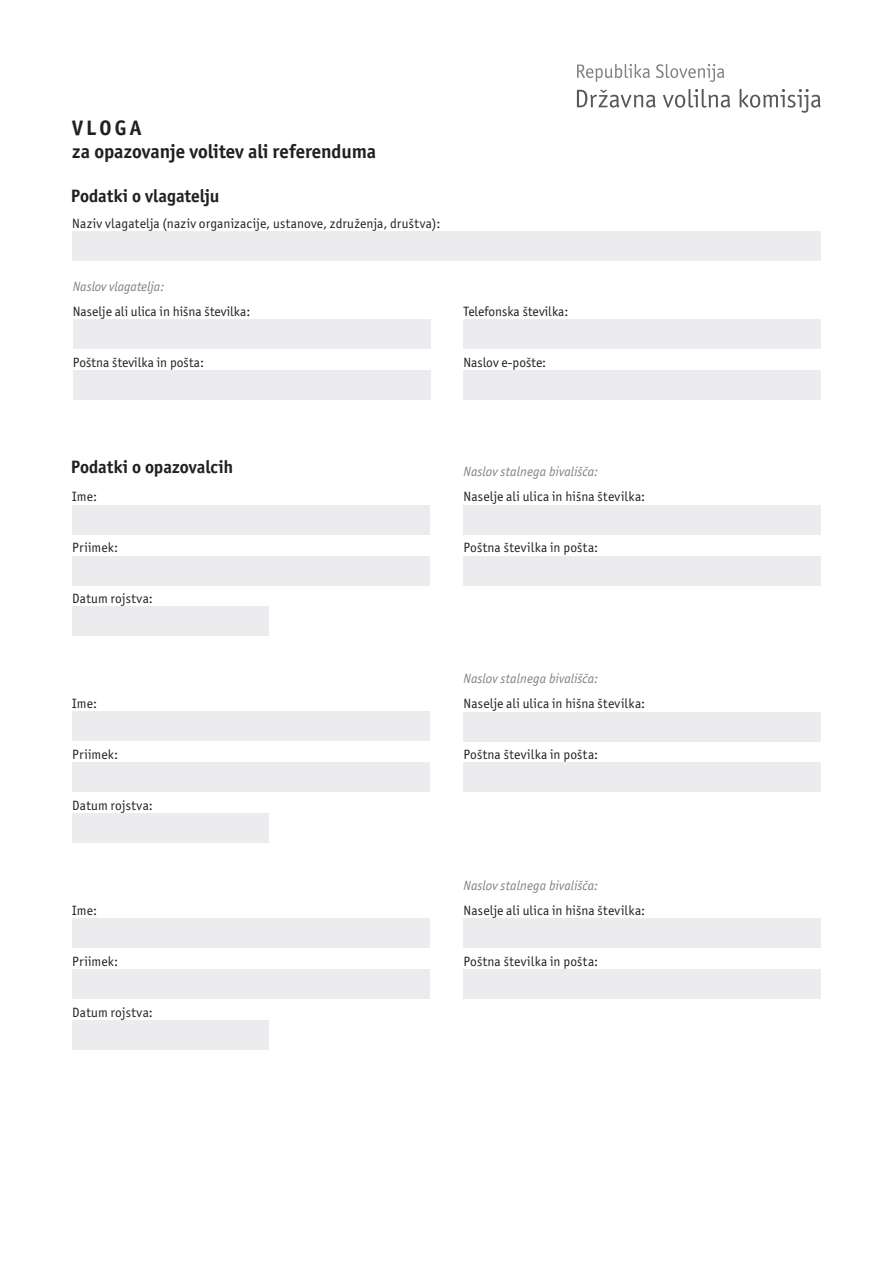
<style>
.page{position:relative;width:893px;height:1263px;background:#fff}
.page>*{position:absolute;margin:0;border:0;box-sizing:border-box;transform-origin:0 0}
.t1{font:700 21px "Officina Sans ITC Pro";letter-spacing:.15em;color:#231f20}
.t2{font:700 19.5px "Officina Sans ITC Pro";color:#231f20}
.t3{font:700 18px "Officina Sans ITC Pro";letter-spacing:-.005em;color:#231f20}
.t4{font:13.5px "Officina Sans ITC Pro";letter-spacing:.01em;color:#231f20}
.t5{font:italic 13.5px "Officina Sans ITC Pro";letter-spacing:.005em;color:#808285}
</style>
<div class="page">
<svg style="left:577px;top:90px;width:79px;height:18px"></svg>
<svg style="left:663px;top:89px;width:67px;height:19px"></svg>
<svg style="left:740px;top:89px;width:81px;height:24px"></svg>
<svg style="left:577px;top:64px;width:73px;height:18px"></svg>
<svg style="left:656px;top:64px;width:68px;height:18px"></svg>
<div style="left:72px;top:231px;width:749px;height:30px;background:#ececee"></div>
<div style="left:72px;top:505px;width:357px;height:29px;background:#ececee"></div>
<div style="left:72px;top:556px;width:357px;height:29px;background:#ececee"></div>
<div style="left:72px;top:606px;width:197px;height:30px;background:#ececee"></div>
<div style="left:73px;top:319px;width:357px;height:30px;background:#ececee"></div>
<div style="left:73px;top:370px;width:357px;height:30px;background:#ececee"></div>
<div style="left:72px;top:711px;width:357px;height:30px;background:#ececee"></div>
<div style="left:72px;top:918px;width:357px;height:30px;background:#ececee"></div>
<div style="left:72px;top:762px;width:357px;height:30px;background:#ececee"></div>
<div style="left:72px;top:969px;width:357px;height:30px;background:#ececee"></div>
<div style="left:72px;top:813px;width:197px;height:30px;background:#ececee"></div>
<div style="left:72px;top:1020px;width:197px;height:30px;background:#ececee"></div>
<div style="left:463px;top:712px;width:358px;height:29px;background:#ececee"></div>
<div style="left:463px;top:505px;width:358px;height:30px;background:#ececee"></div>
<div style="left:463px;top:918px;width:358px;height:30px;background:#ececee"></div>
<div style="left:463px;top:762px;width:358px;height:30px;background:#ececee"></div>
<div style="left:463px;top:556px;width:358px;height:29px;background:#ececee"></div>
<div style="left:463px;top:969px;width:358px;height:30px;background:#ececee"></div>
<div style="left:463px;top:319px;width:358px;height:30px;background:#ececee"></div>
<div style="left:463px;top:370px;width:358px;height:30px;background:#ececee"></div>
<p class="t1" style="left:72px;top:115px;width:71px">VLOGA</p>
<p class="t2" style="left:72px;top:139px;width:305px">za opazovanje volitev ali referenduma</p>
<p class="t3" style="left:71px;top:185px;width:150px">Podatki o vlagatelju</p>
<p class="t4" style="left:72px;top:215px;width:370px">Naziv vlagatelja (naziv organizacije, ustanove, združenja, društva):</p>
<p class="t5" style="left:73px;top:279px;width:93px">Naslov vlagatelja:</p>
<p class="t4" style="left:73px;top:303px;width:179px">Naselje ali ulica in hišna številka:</p>
<p class="t4" style="left:73px;top:354px;width:133px">Poštna številka in pošta:</p>
<p class="t4" style="left:463px;top:303px;width:107px">Telefonska številka:</p>
<p class="t4" style="left:463px;top:354px;width:84px">Naslov e-pošte:</p>
<p class="t3" style="left:71px;top:456px;width:164px">Podatki o opazovalcih</p>
<p class="t4" style="left:72px;top:489px;width:26px">Ime:</p>
<p class="t4" style="left:72px;top:539px;width:47px">Priimek:</p>
<p class="t4" style="left:72px;top:590px;width:82px">Datum rojstva:</p>
<p class="t4" style="left:72px;top:695px;width:26px">Ime:</p>
<p class="t4" style="left:72px;top:746px;width:47px">Priimek:</p>
<p class="t4" style="left:72px;top:797px;width:82px">Datum rojstva:</p>
<p class="t4" style="left:72px;top:902px;width:26px">Ime:</p>
<p class="t4" style="left:72px;top:953px;width:47px">Priimek:</p>
<p class="t4" style="left:72px;top:1004px;width:82px">Datum rojstva:</p>
<p class="t5" style="left:463px;top:464px;width:136px">Naslov stalnega bivališča:</p>
<p class="t4" style="left:463px;top:489px;width:183px">Naselje ali ulica in hišna številka:</p>
<p class="t4" style="left:463px;top:540px;width:136px">Poštna številka in pošta:</p>
<p class="t5" style="left:463px;top:671px;width:136px">Naslov stalnega bivališča:</p>
<p class="t4" style="left:463px;top:695px;width:183px">Naselje ali ulica in hišna številka:</p>
<p class="t4" style="left:463px;top:746px;width:136px">Poštna številka in pošta:</p>
<p class="t5" style="left:463px;top:878px;width:136px">Naslov stalnega bivališča:</p>
<p class="t4" style="left:463px;top:902px;width:183px">Naselje ali ulica in hišna številka:</p>
<p class="t4" style="left:463px;top:953px;width:136px">Poštna številka in pošta:</p>
</div>
